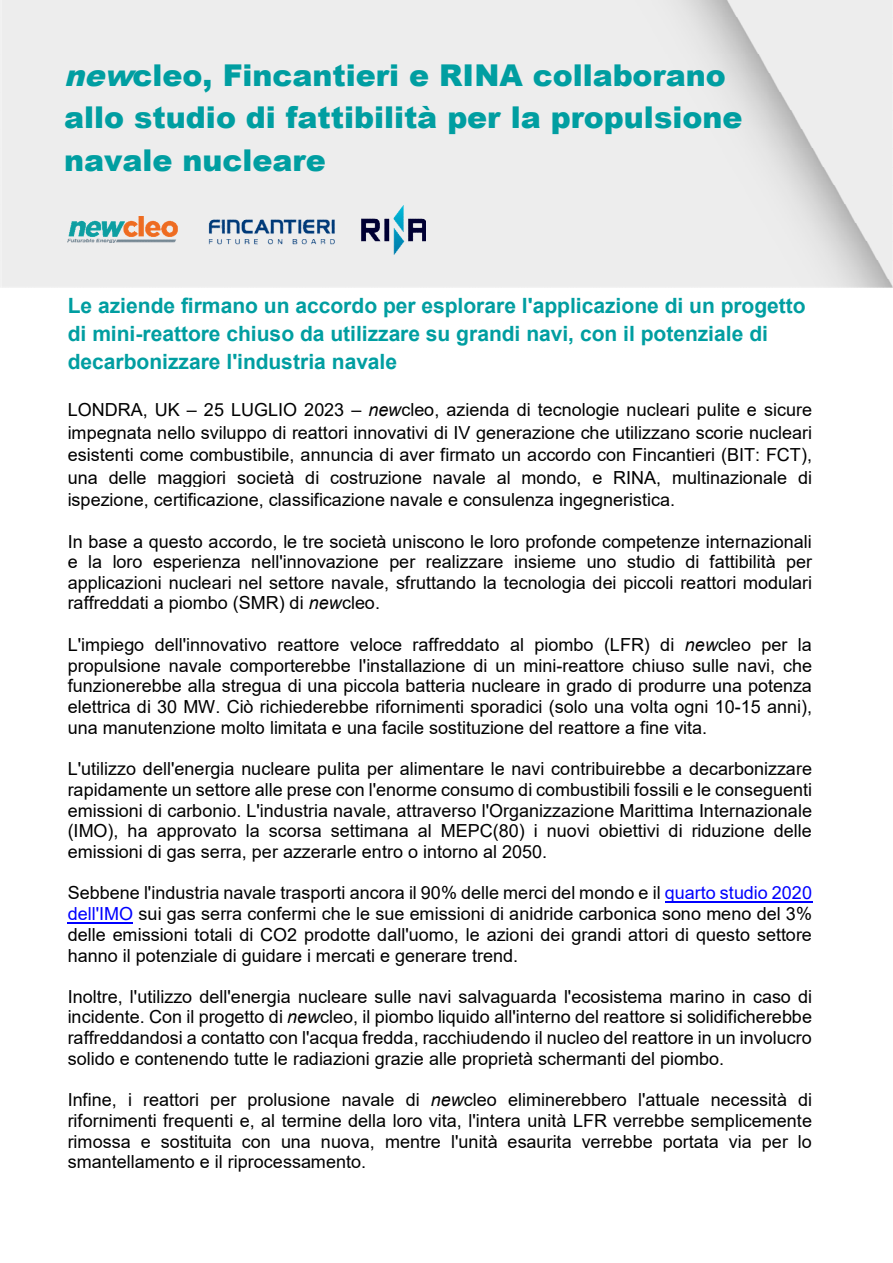
<style>
.page{position:relative;width:893px;height:1263px;background:#fff}
.page>*{position:absolute;margin:0;border:0;box-sizing:border-box;transform-origin:0 0}
.t1{font:900 30px/42.5px "Arial";color:#009ea1}
.t2{font:700 21px/27.8px "Arial";color:#009ea1}
.t3{font:18px/20.7px "Arial";color:#000;text-align:justify}
.s1{font-style:italic}
.s2{color:#00f}
</style>
<div class="page">
<hr style="left:665px;top:901px;width:147px;height:2px;background:#00f">
<hr style="left:68px;top:922px;width:65px;height:1px;background:#00f">
<img style="left:68px;top:216px;width:110px;height:26px">
<img style="left:207px;top:199px;width:129px;height:65px">
<img style="left:361px;top:206px;width:65px;height:49px">
<p class="t1" style="left:64px;top:53px;width:663px"><span class="s1">new</span>cleo, Fincantieri e RINA collaborano</p>
<p class="t1" style="left:64px;top:95px;width:680px">allo studio di fattibilità per la propulsione navale nucleare</p>
<p class="t2" style="left:68px;top:292px;width:739px">Le aziende firmano un accordo per esplorare l'applicazione di un progetto di mini-reattore chiuso da utilizzare su grandi navi, con il potenziale di decarbonizzare l'industria navale</p>
<p class="t3" style="left:68px;top:399px;width:746px;line-height:22.5px">LONDRA, UK – 25 LUGLIO 2023 – <span class="s1">new</span>cleo, azienda di tecnologie nucleari pulite e sicure impegnata nello sviluppo di reattori innovativi di IV generazione che utilizzano scorie nucleari esistenti come combustibile, annuncia di aver firmato un accordo con Fincantieri (BIT: FCT), una delle maggiori società di costruzione navale al mondo, e RINA, multinazionale di ispezione, certificazione, classificazione navale e consulenza ingegneristica.</p>
<p class="t3" style="left:68px;top:531px;width:746px">In base a questo accordo, le tre società uniscono le loro profonde competenze internazionali e la loro esperienza nell'innovazione per realizzare insieme uno studio di fattibilità per applicazioni nucleari nel settore navale, sfruttando la tecnologia dei piccoli reattori modulari raffreddati a piombo (SMR) di <span class="s1">new</span>cleo.</p>
<p class="t3" style="left:68px;top:634px;width:746px">L'impiego dell'innovativo reattore veloce raffreddato al piombo (LFR) di <span class="s1">new</span>cleo per la propulsione navale comporterebbe l'installazione di un mini-reattore chiuso sulle navi, che funzionerebbe alla stregua di una piccola batteria nucleare in grado di produrre una potenza elettrica di 30 MW. Ciò richiederebbe rifornimenti sporadici (solo una volta ogni 10-15 anni), una manutenzione molto limitata e una facile sostituzione del reattore a fine vita.</p>
<p class="t3" style="left:68px;top:759px;width:746px">L'utilizzo dell'energia nucleare pulita per alimentare le navi contribuirebbe a decarbonizzare rapidamente un settore alle prese con l'enorme consumo di combustibili fossili e le conseguenti emissioni di carbonio. L'industria navale, attraverso l'Organizzazione Marittima Internazionale (IMO), ha approvato la scorsa settimana al MEPC(80) i nuovi obiettivi di riduzione delle emissioni di gas serra, per azzerarle entro o intorno al 2050.</p>
<p class="t3" style="left:68px;top:883px;width:746px">Sebbene l'industria navale trasporti ancora il 90% delle merci del mondo e il <span class="s2">quarto studio 2020 dell'IMO</span> sui gas serra confermi che le sue emissioni di anidride carbonica sono meno del 3% delle emissioni totali di CO2 prodotte dall'uomo, le azioni dei grandi attori di questo settore hanno il potenziale di guidare i mercati e generare trend.</p>
<p class="t3" style="left:68px;top:986px;width:746px">Inoltre, l'utilizzo dell'energia nucleare sulle navi salvaguarda l'ecosistema marino in caso di incidente. Con il progetto di <span class="s1">new</span>cleo, il piombo liquido all'interno del reattore si solidificherebbe raffreddandosi a contatto con l'acqua fredda, racchiudendo il nucleo del reattore in un involucro solido e contenendo tutte le radiazioni grazie alle proprietà schermanti del piombo.</p>
<p class="t3" style="left:68px;top:1090px;width:746px">Infine, i reattori per prolusione navale di <span class="s1">new</span>cleo eliminerebbero l'attuale necessità di rifornimenti frequenti e, al termine della loro vita, l'intera unità LFR verrebbe semplicemente rimossa e sostituita con una nuova, mentre l'unità esaurita verrebbe portata via per lo smantellamento e il riprocessamento.</p>
</div>
